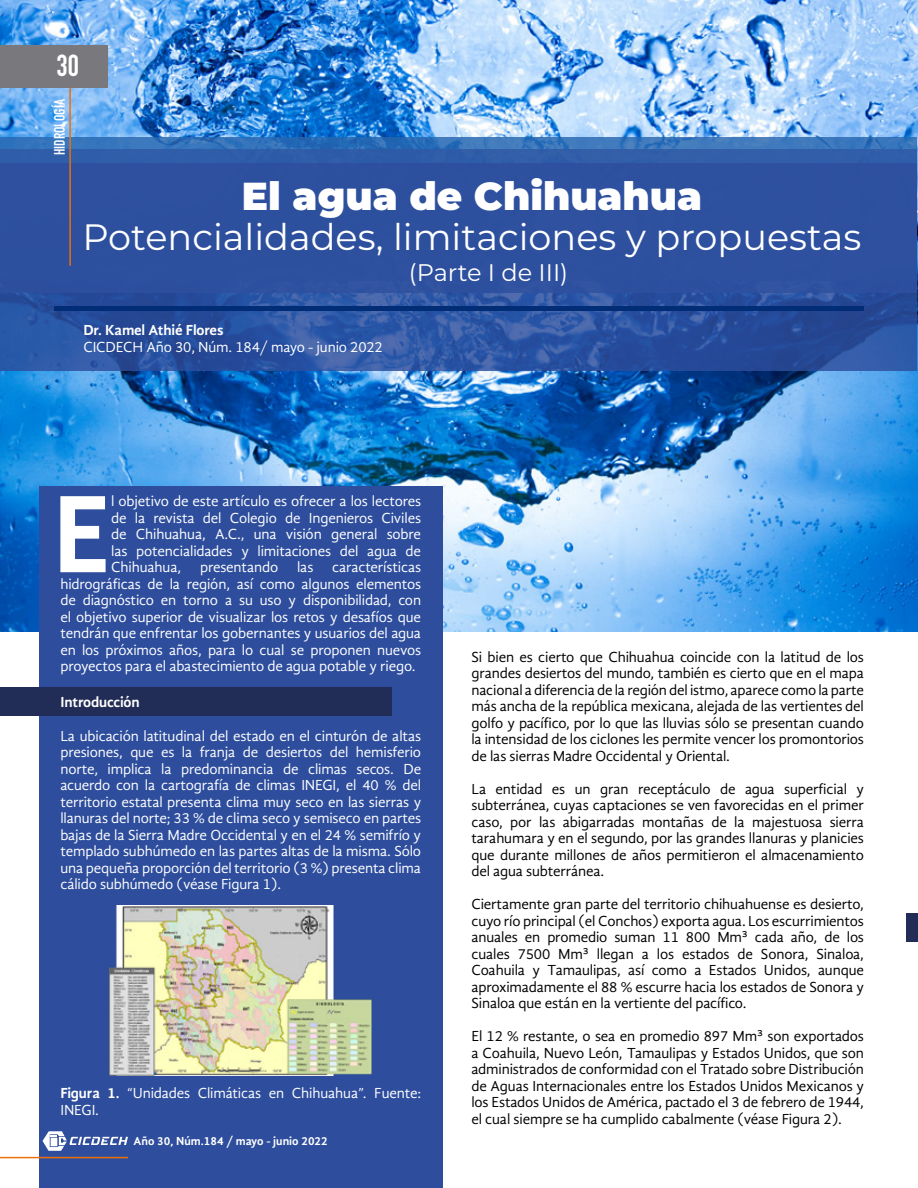
<style>
.page{position:relative;width:918px;height:1188px;background:#fff}
.page>*{position:absolute;margin:0;border:0;box-sizing:border-box;transform-origin:0 0}
.t1{font:700 113.55px "Gandhi Sans";color:#fff}
.t2{font:900 39px "Montserrat";color:#fff}
.t3{font:36.6px "Montserrat";color:#fff}
.t4{font:700 30px "DIN Condensed";color:#fff}
.t5{font:24px "Montserrat";color:#fff}
.t6{font:15px/16.5px "Gandhi Sans";letter-spacing:-.01em;color:#000;text-align:justify}
.t7{font:15px/16.5px "Gandhi Sans";letter-spacing:-.01em;color:#fff;text-align:justify}
.t8{font:700 15px "Gandhi Sans";letter-spacing:-.01em;color:#fff}
.t9{font:700 15px "DIN Condensed";color:#fff}
.t10{font:700 12px "Gandhi Sans";color:#fff}
.s1{font-weight:700}
</style>
<div class="page">
<img style="left:0;top:0;width:918px;height:632px">
<div style="left:39px;top:486px;width:404px;height:702px;background:#2e4e9d"></div>
<div style="left:0;top:45px;width:108px;height:42px;background:#79787d"></div>
<svg style="left:43px;top:1131px;width:85px;height:20px"></svg>
<hr style="left:0;top:1157px;width:128px;height:1px;background:#ed7009">
<svg style="left:0;top:137px;width:917px;height:12px;fill:#3876bc"></svg>
<div style="left:0;top:149px;width:917px;height:144px;background:#3059a5"></div>
<div style="left:0;top:163px;width:917px;height:208px;background:#2e4e9d"></div>
<hr style="left:54px;top:306px;width:810px;height:4px;background:#012d76">
<div style="left:0;top:687px;width:391px;height:29px;background:#212d56"></div>
<img style="left:110px;top:906px;width:262px;height:169px">
<hr style="left:69px;top:87px;width:2px;height:179px;background:#ed7009">
<div style="left:907px;top:913px;width:11px;height:29px;background:#212d56"></div>
<h3 class="t4" style="left:57px;top:46px;width:24px">30</h3>
<p class="t9" style="left:49px;top:155px;width:58px;rotate:-90deg">HIDROLOGÍA</p>
<h2 class="t2" style="left:242px;top:167px;width:462px">El agua de Chihuahua</h2>
<h3 class="t3" style="left:82px;top:211px;width:781px">Potencialidades, limitaciones y propuestas</h3>
<h3 class="t5" style="left:409px;top:256px;width:161px">(Parte I de III)</h3>
<p class="t8" style="left:83px;top:322px;width:142px">Dr. Kamel Athié Flores</p>
<p class="t7" style="left:83px;top:339px;width:301px">CICDECH Año 30, Núm. 184/ mayo - junio 2022</p>
<h1 class="t1" style="left:52px;top:468px;width:61px">E</h1>
<p class="t7" style="left:111px;top:493px;width:311px">l objetivo de este artículo es ofrecer a los lectores de la revista del Colegio de Ingenieros Civiles de Chihuahua, A.C., una visión general sobre las potencialidades y limitaciones del agua de Chihuahua,</p>
<p class="t7" style="left:60px;top:559px;width:362px;text-indent:272px">características hidrográficas de la región, así como algunos elementos de diagnóstico en torno a su uso y disponibilidad, con el objetivo superior de visualizar los retos y desafíos que tendrán que enfrentar los gobernantes y usuarios del agua en los próximos años, para lo cual se proponen nuevos proyectos para el abastecimiento de agua potable y riego.</p>
<p class="t7" style="left:200px;top:559px;width:80px">presentando</p>
<p class="t7" style="left:297px;top:559px;width:18px">las</p>
<p class="t8" style="left:60px;top:693px;width:81px">Introducción</p>
<p class="t7" style="left:60px;top:728px;width:362px">La ubicación latitudinal del estado en el cinturón de altas presiones, que es la franja de desiertos del hemisferio norte, implica la predominancia de climas secos. De acuerdo con la cartografía de climas INEGI, el 40 % del territorio estatal presenta clima muy seco en las sierras y llanuras del norte; 33 % de clima seco y semiseco en partes bajas de la Sierra Madre Occidental y en el 24 % semifrío y templado subhúmedo en las partes altas de la misma. Sólo una pequeña proporción del territorio (3 %) presenta clima cálido subhúmedo (véase Figura 1).</p>
<p class="t7" style="left:60px;top:1085px;width:362px"><span class="s1">Figura 1.</span> “Unidades Climáticas en Chihuahua”. Fuente:<br>INEGI.</p>
<p class="t10" style="left:134px;top:1134px;width:196px">Año 30, Núm.184 / mayo - junio 2022</p>
<p class="t6" style="left:471px;top:648px;width:394px">Si bien es cierto que Chihuahua coincide con la latitud de los grandes desiertos del mundo, también es cierto que en el mapa nacional a diferencia de la región del istmo, aparece como la parte más ancha de la república mexicana, alejada de las vertientes del golfo y pacífico, por lo que las lluvias sólo se presentan cuando la intensidad de los ciclones les permite vencer los promontorios de las sierras Madre Occidental y Oriental.</p>
<p class="t6" style="left:471px;top:780px;width:394px">La entidad es un gran receptáculo de agua superficial y subterránea, cuyas captaciones se ven favorecidas en el primer caso, por las abigarradas montañas de la majestuosa sierra tarahumara y en el segundo, por las grandes llanuras y planicies que durante millones de años permitieron el almacenamiento del agua subterránea.</p>
<p class="t6" style="left:471px;top:896px;width:394px">Ciertamente gran parte del territorio chihuahuense es desierto, cuyo río principal (el Conchos) exporta agua. Los escurrimientos anuales en promedio suman 11 800 Mm³ cada año, de los cuales 7500 Mm³ llegan a los estados de Sonora, Sinaloa, Coahuila y Tamaulipas, así como a Estados Unidos, aunque aproximadamente el 88 % escurre hacia los estados de Sonora y Sinaloa que están en la vertiente del pacífico.</p>
<p class="t6" style="left:471px;top:1028px;width:394px">El 12 % restante, o sea en promedio 897 Mm³ son exportados a Coahuila, Nuevo León, Tamaulipas y Estados Unidos, que son administrados de conformidad con el Tratado sobre Distribución de Aguas Internacionales entre los Estados Unidos Mexicanos y los Estados Unidos de América, pactado el 3 de febrero de 1944, el cual siempre se ha cumplido cabalmente (véase Figura 2).</p>
</div>
